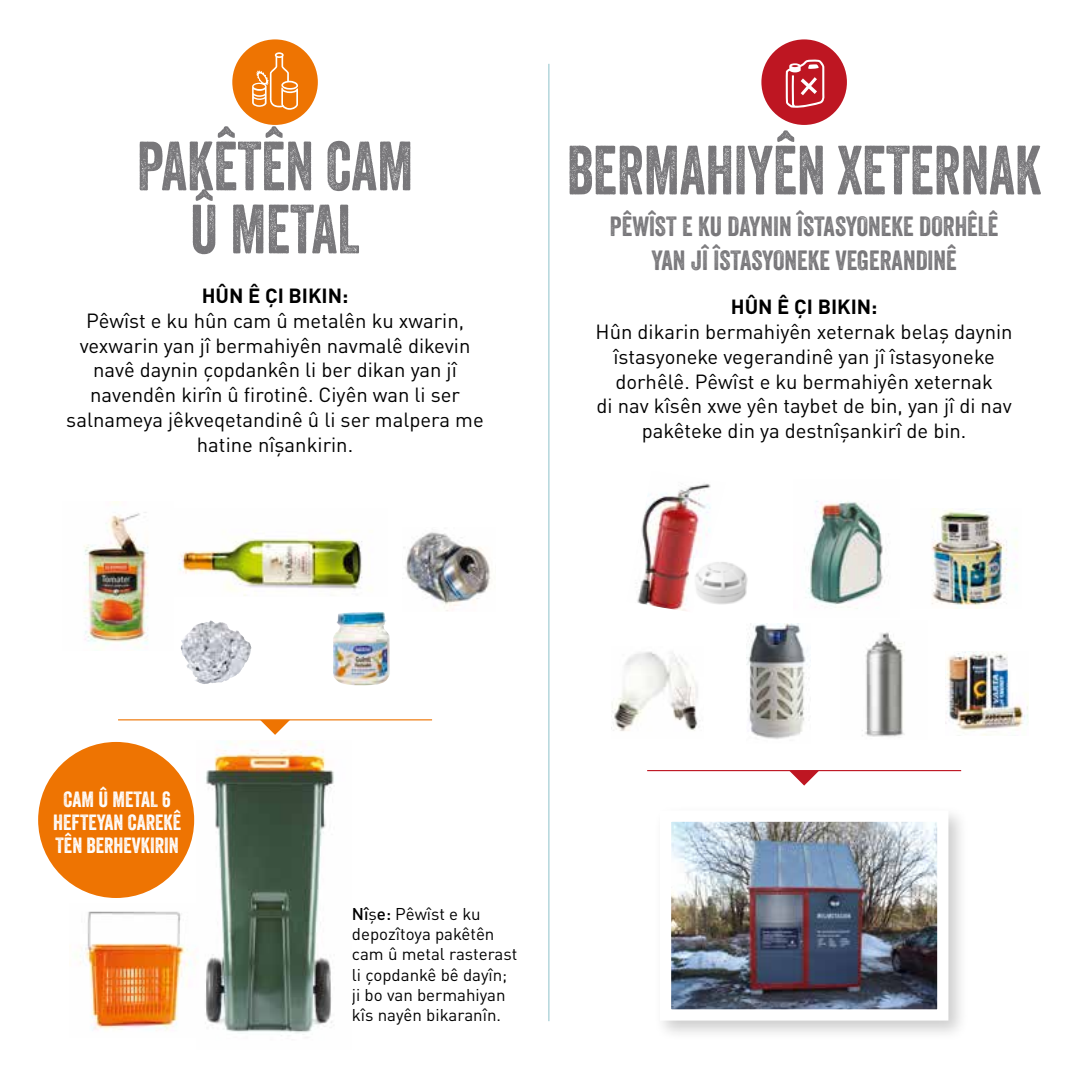
<style>
.page{position:relative;width:1085px;height:1085px;background:#fff}
.page>*{position:absolute;margin:0;border:0;box-sizing:border-box;transform-origin:0 0}
.t1{font:67.27px/63px "Veneer";color:#78777a;text-align:center;scale:.91 1}
.t2{font:27px/33.8px "Veneer";color:#78777a;text-align:center}
.t3{font:21.38px/22.9px "Veneer";color:#fff;text-align:center}
.t4{font:20.25px/24.8px "DIN Pro";color:#000;text-align:center}
.t5{font:700 20.25px "DIN";color:#000}
.t6{font:16.88px/20.2px "DIN Pro";color:#000}
.s1{font-family:"DIN";font-weight:500}
</style>
<div class="page">
<hr style="left:548px;top:64px;width:1px;height:956px;background:#9ac8d0">
<img style="left:807px;top:501px;width:78px;height:108px">
<img style="left:862px;top:632px;width:43px;height:105px">
<img style="left:636px;top:483px;width:88px;height:128px">
<div style="left:761px;top:39px;width:85px;height:86px;background:#be1622;border-radius:50%"></div>
<svg style="left:785px;top:59px;width:39px;height:49px"></svg>
<hr style="left:647px;top:770px;width:314px;height:1px;background:#be1622">
<svg style="left:789px;top:771px;width:30px;height:14px"></svg>
<img style="left:931px;top:509px;width:87px;height:99px">
<div style="left:232px;top:39px;width:86px;height:86px;background:#ee7402;border-radius:50%"></div>
<img style="left:205px;top:742px;width:129px;height:292px">
<hr style="left:118px;top:719px;width:314px;height:1px;background:#ee7402">
<svg style="left:260px;top:719px;width:30px;height:15px"></svg>
<img style="left:181px;top:621px;width:43px;height:63px">
<svg style="left:252px;top:52px;width:46px;height:58px"></svg>
<img style="left:80px;top:911px;width:111px;height:120px">
<div style="left:38px;top:741px;width:156px;height:156px;background:#ee7402;border-radius:50%"></div>
<img style="left:333px;top:612px;width:57px;height:73px">
<img style="left:402px;top:532px;width:89px;height:79px">
<img style="left:179px;top:530px;width:184px;height:66px">
<img style="left:83px;top:501px;width:66px;height:143px">
<div style="left:653px;top:803px;width:316px;height:238px;background:#000;opacity:.2"></div>
<img style="left:671px;top:822px;width:265px;height:186px">
<img style="left:611px;top:651px;width:87px;height:80px">
<img style="left:746px;top:623px;width:63px;height:116px">
<img style="left:945px;top:651px;width:83px;height:84px">
<img style="left:694px;top:558px;width:54px;height:46px">
<h1 class="t1" style="left:137px;top:134px;width:305px">PAKÊTÊN CAM<br>Û METAL</h1>
<p class="t5" style="left:202px;top:282px;width:148px">HÛN Ê ÇI BIKIN:</p>
<p class="t4" style="left:66px;top:307px;width:419px">Pêwîst e ku hûn cam û metalên ku xwarin, vexwarin yan jî bermahiyên navmalê dikevin navê daynin çopdankên li ber dikan yan jî navendên kirîn û firotinê. Ciyên wan li ser salnameya jêkveqetandinê û li ser malpera me hatine nîşankirin.</p>
<h1 class="t1" style="left:567px;top:138px;width:523px">BERMAHIYÊN XETERNAK</h1>
<h2 class="t2" style="left:609px;top:209px;width:390px">PÊWÎST E KU DAYNIN ÎSTASYONEKE DORHÊLÊ<br>YAN JÎ ÎSTASYONEKE VEGERANDINÊ</h2>
<p class="t5" style="left:730px;top:293px;width:148px">HÛN Ê ÇI BIKIN:</p>
<p class="t4" style="left:595px;top:318px;width:418px">Hûn dikarin bermahiyên xeternak belaş daynin îstasyoneke vegerandinê yan jî îstasyoneke dorhêlê. Pêwîst e ku bermahiyên xeternak<br>di nav kîsên xwe yên taybet de bin, yan jî di nav pakêteke din ya destnîşankirî de bin.</p>
<p class="t3" style="left:53px;top:787px;width:129px">CAM Û METAL 6<br>HEFTEYAN CAREKÊ<br>TÊN BERHEVKIRIN</p>
<p class="t6" style="left:352px;top:902px;width:167px"><span class="s1">Nî</span>ş<span class="s1">e:</span> Pêwîst e ku depozîtoya pakêtên cam û metal rasterast li çopdankê bê dayîn; ji bo van bermahiyan kîs nayên bikaranîn.</p>
</div>
